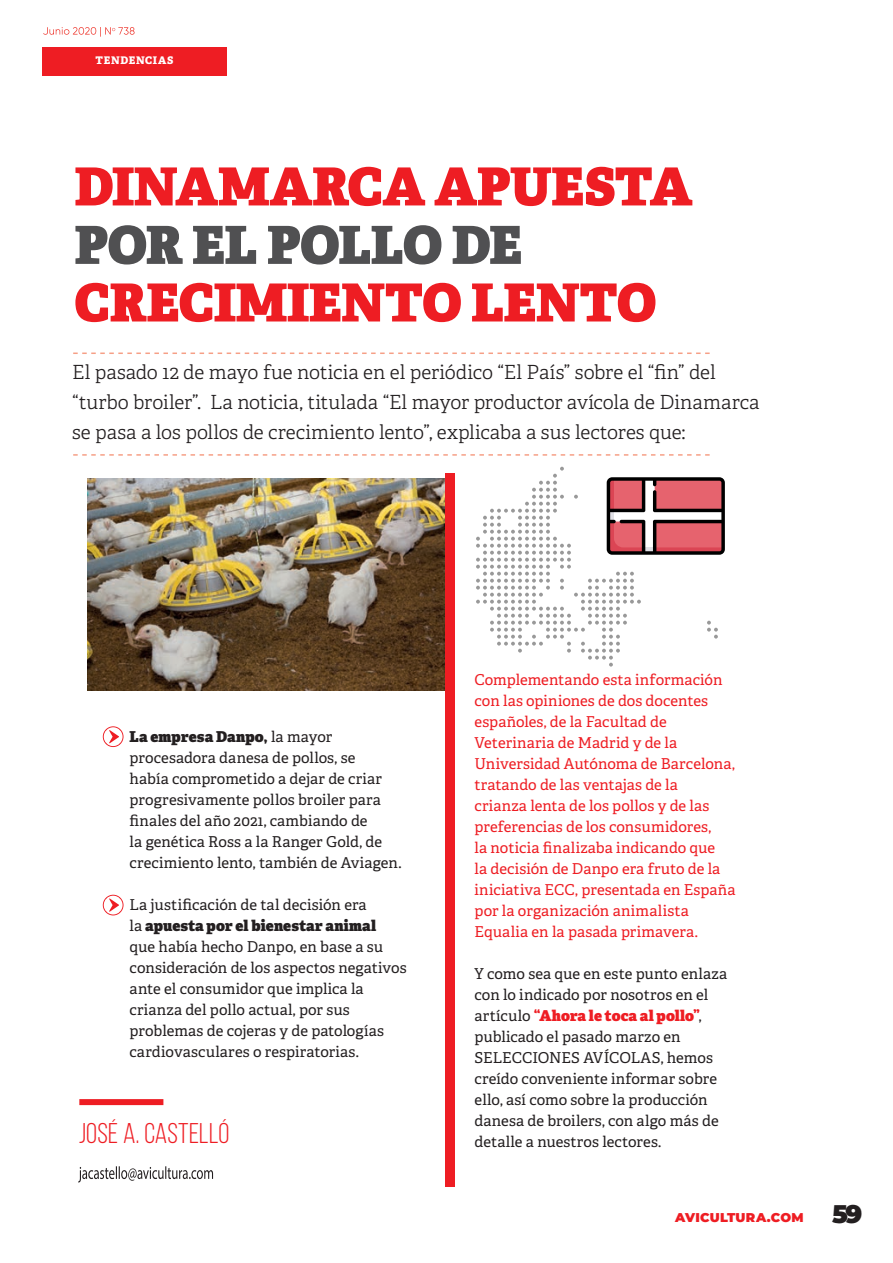
<style>
.page{position:relative;width:893px;height:1263px;background:#fff}
.page>*{position:absolute;margin:0;border:0;box-sizing:border-box;transform-origin:0 0}
.t1{font:800 52.5px "Adelle";letter-spacing:-.01em;color:#ee1d23}
.t2{font:800 52.5px "Adelle";letter-spacing:-.015em;color:#505052}
.t3{font:28.5px "Bebas Neue";letter-spacing:.005em;color:#ee1d23}
.t4{font:300 19.5px/30px "Adelle";letter-spacing:-.005em;color:#231f20}
.t5{font:15px/21px "Adelle";letter-spacing:.005em;color:#231f20}
.t6{font:15px/21px "Adelle";letter-spacing:.005em;color:#ee1d23}
.t7{font:900 12.75px "Montserrat";letter-spacing:.02em;color:#ee1d23}
.t8{font:800 10.5px "Adelle";letter-spacing:.06em;color:#fff}
.s1{font-weight:800}
.s2{font-weight:800;color:#ee1d23}
.s3{font-size:25.5px;color:#231f20}
</style>
<div class="page">
<svg style="left:43px;top:27px;width:92px;height:10px"></svg>
<img style="left:87px;top:478px;width:359px;height:212px">
<svg style="left:78px;top:1166px;width:135px;height:16px"></svg>
<div style="left:79px;top:1099px;width:84px;height:6px;background:#ee1d23"></div>
<div style="left:446px;top:473px;width:9px;height:713px;background:#ee1d23"></div>
<svg style="left:73px;top:352px;width:637px;height:2px"></svg>
<svg style="left:73px;top:454px;width:637px;height:2px"></svg>
<div style="left:42px;top:47px;width:185px;height:28px;background:#ee1d23"></div>
<svg style="left:103px;top:726px;width:21px;height:21px"></svg>
<svg style="left:103px;top:895px;width:21px;height:20px"></svg>
<svg style="left:476px;top:467px;width:249px;height:199px"></svg>
<p class="t8" style="left:96px;top:54px;width:79px">TENDENCIAS</p>
<h1 class="t1" style="left:75px;top:152px;width:619px">DINAMARCA APUESTA</h1>
<h1 class="t2" style="left:75px;top:211px;width:449px">POR EL POLLO DE</h1>
<h1 class="t1" style="left:75px;top:268px;width:583px">CRECIMIENTO LENTO</h1>
<h3 class="t4" style="left:72px;top:357px;width:689px">El pasado 12 de mayo fue noticia en el periódico “El País” sobre el “fin” del “turbo broiler”. La noticia, titulada “El mayor productor avícola de Dinamarca se pasa a los pollos de crecimiento lento”, explicaba a sus lectores que:</h3>
<p class="t5" style="left:130px;top:726px;width:273px"><span class="s1">La empresa Danpo,</span> la mayor procesadora danesa de pollos, se<br>había comprometido a dejar de criar progresivamente pollos broiler para finales del año 2021, cambiando de<br>la genética Ross a la Ranger Gold, de crecimiento lento, también de Aviagen.</p>
<p class="t5" style="left:130px;top:894px;width:279px">La justificación de tal decisión era<br>la <span class="s1">apuesta por el bienestar animal<br></span>que había hecho Danpo, en base a su consideración de los aspectos negativos ante el consumidor que implica la crianza del pollo actual, por sus problemas de cojeras y de patologías cardiovasculares o respiratorias.</p>
<h2 class="t3" style="left:79px;top:1118px;width:152px">JOSÉ A. CASTELLÓ</h2>
<p class="t6" style="left:475px;top:670px;width:263px">Complementando esta información con las opiniones de dos docentes españoles, de la Facultad de Veterinaria de Madrid y de la Universidad Autónoma de Barcelona, tratando de las ventajas de la<br>crianza lenta de los pollos y de las preferencias de los consumidores,<br>la noticia finalizaba indicando que<br>la decisión de Danpo era fruto de la iniciativa ECC, presentada en España por la organización animalista Equalia en la pasada primavera.</p>
<p class="t5" style="left:475px;top:964px;width:254px">Y como sea que en este punto enlaza con lo indicado por nosotros en el artículo <span class="s2">“Ahora le toca al pollo”</span>, publicado el pasado marzo en<br>SELECCIONES AVÍCOLAS, hemos creído conveniente informar sobre ello, así como sobre la producción danesa de broilers, con algo más de detalle a nuestros lectores.</p>
<p class="t7" style="left:675px;top:1208px;width:189px">AVICULTURA.COM <span class="s3">59</span></p>
</div>
